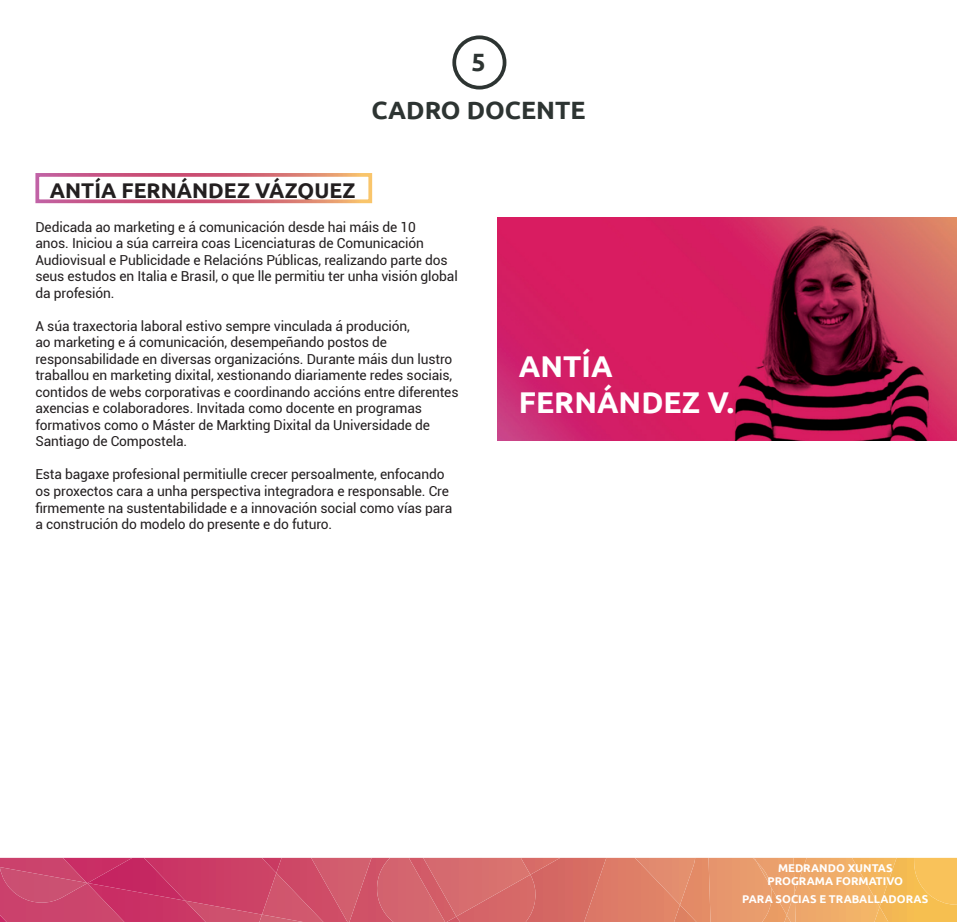
<style>
.page{position:relative;width:957px;height:922px;background:#fff}
.page>*{position:absolute;margin:0;border:0;box-sizing:border-box;transform-origin:0 0}
.t1{font:700 30px/36px "Ubuntu";color:#fff}
.t2{font:700 25px/47.9px "Ubuntu";color:#2d3432;text-align:center}
.t3{font:700 21.25px "Ubuntu";color:#231f20}
.t4{font:13.75px/16.5px "Roboto";letter-spacing:-.01em;color:#231f20}
.t5{font:700 11.25px/13.5px "Ubuntu";color:#fff;text-align:center}
</style>
<div class="page">
<div style="left:452px;top:35px;width:54px;height:54px;border:4px solid #2d3432;border-radius:50%"></div>
<div style="left:35px;top:173px;width:337px;height:30px;border:4px solid #fff"></div>
<img style="left:498px;top:217px;width:459px;height:223px">
<svg style="left:560px;top:857px;width:397px;height:64px;background:#e7995a"></svg>
<svg style="left:914px;top:857px;width:43px;height:47px;background:#f8c25c"></svg>
<svg style="left:0;top:857px;width:560px;height:64px;background:#cf526c"></svg>
<svg style="left:584px;top:857px;width:312px;height:64px;background:#e7996a"></svg>
<h2 class="t2" style="left:371px;top:37px;width:216px">5<br>CADRO DOCENTE</h2>
<h3 class="t3" style="left:50px;top:177px;width:307px">ANTÍA FERNÁNDEZ VÁZQUEZ</h3>
<p class="t4" style="left:35px;top:218px;width:424px">Dedicada ao marketing e á comunicación desde hai máis de 10<br>anos. Iniciou a súa carreira coas Licenciaturas de Comunicación Audiovisual e Publicidade e Relacións Públicas, realizando parte dos seus estudos en Italia e Brasil, o que lle permitiu ter unha visión global da profesión.</p>
<p class="t4" style="left:35px;top:317px;width:424px">A súa traxectoria laboral estivo sempre vinculada á produción,<br>ao marketing e á comunicación, desempeñando postos de responsabilidade en diversas organizacións. Durante máis dun lustro traballou en marketing dixital, xestionando diariamente redes sociais, contidos de webs corporativas e coordinando accións entre diferentes axencias e colaboradores. Invitada como docente en programas formativos como o Máster de Markting Dixital da Universidade de Santiago de Compostela.</p>
<p class="t4" style="left:35px;top:465px;width:418px">Esta bagaxe profesional permitiulle crecer persoalmente, enfocando os proxectos cara a unha perspectiva integradora e responsable. Cre firmemente na sustentabilidade e a innovación social como vías para a construción do modelo do presente e do futuro.</p>
<h1 class="t1" style="left:519px;top:348px;width:217px">ANTÍA<br>FERNÁNDEZ V.</h1>
<p class="t5" style="left:767px;top:860px;width:137px">MEDRANDO XUNTAS<br>PROGRAMA FORMATIVO</p>
<p class="t5" style="left:742px;top:891px;width:188px">PARA SOCIAS E TRABALLADORAS</p>
</div>
